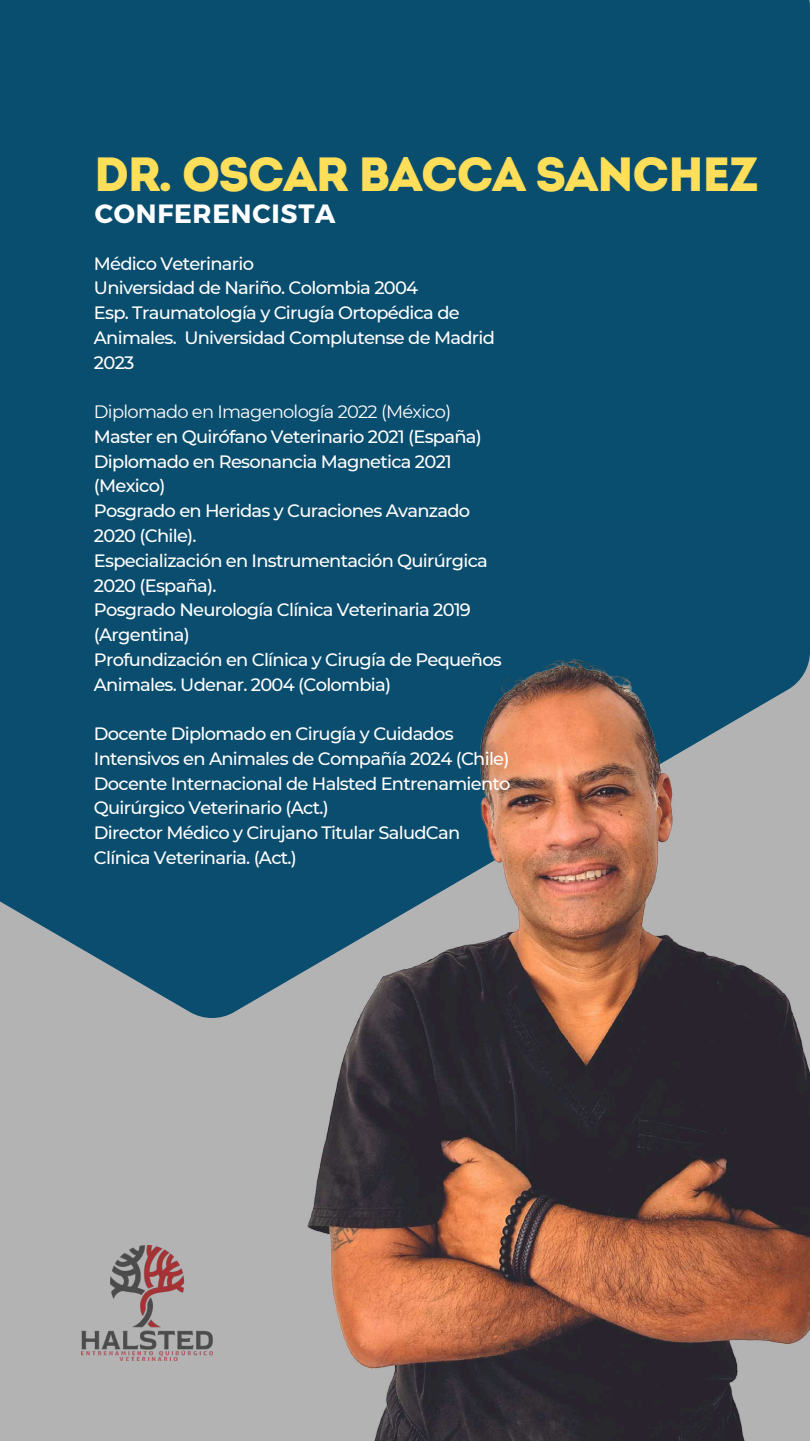
<style>
.page{position:relative;width:810px;height:1441px;background:#fff}
.page>*{position:absolute;margin:0;border:0;box-sizing:border-box;transform-origin:0 0}
.t1{font:47.9px "Intro";letter-spacing:-.04em;color:#ffde59}
.t2{font:700 26.4px "Montserrat";letter-spacing:.03em;color:#fff}
.t3{font:500 17.9px/24.8px "Montserrat";letter-spacing:-.04em;color:#fff}
.t4{font:17.9px "Montserrat";letter-spacing:-.04em;color:#fff}
</style>
<div class="page">
<div style="left:0;top:517px;width:810px;height:923px;background:#b3b3b3"></div>
<div style="left:0;top:0;width:810px;height:1019px;background:#084c6e"></div>
<img style="left:140px;top:654px;width:670px;height:786px">
<img style="left:81px;top:1245px;width:131px;height:114px">
<h1 class="t1" style="left:94px;top:155px;width:666px">DR. OSCAR BACCA SANCHEZ</h1>
<h2 class="t2" style="left:95px;top:196px;width:242px">CONFERENCISTA</h2>
<p class="t3" style="left:94px;top:251px;width:402px">Médico Veterinario<br>Universidad de Nariño. Colombia 2004<br>Esp. Traumatología y Cirugía Ortopédica de<br>Animales. Universidad Complutense de Madrid<br>2023</p>
<p class="t4" style="left:94px;top:401px;width:359px">Diplomado en Imagenología 2022 (México)</p>
<p class="t3" style="left:94px;top:424px;width:410px">Master en Quirófano Veterinario 2021 (España)<br>Diplomado en Resonancia Magnetica 2021 (Mexico)<br>Posgrado en Heridas y Curaciones Avanzado<br>2020 (Chile).<br>Especialización en Instrumentación Quirúrgica<br>2020 (España).<br>Posgrado Neurología Clínica Veterinaria 2019 (Argentina)<br>Profundización en Clínica y Cirugía de Pequeños<br>Animales. Udenar. 2004 (Colombia)</p>
<p class="t3" style="left:94px;top:721px;width:418px">Docente Diplomado en Cirugía y Cuidados Intensivos en Animales de Compañía 2024 (Chile)<br>Docente Internacional de Halsted Entrenamiento Quirúrgico Veterinario (Act.)<br>Director Médico y Cirujano Titular SaludCan Clínica Veterinaria. (Act.)</p>
</div>
